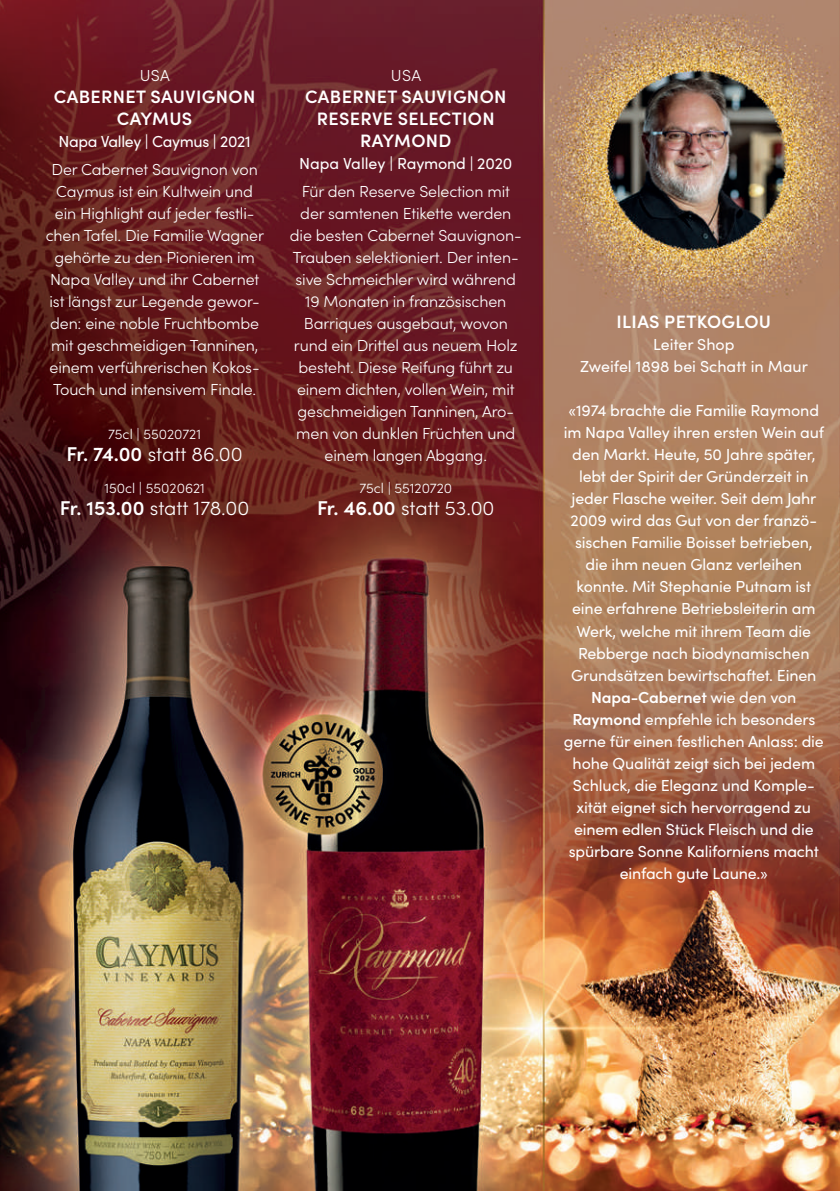
<style>
.page{position:relative;width:840px;height:1191px;background:#fff}
.page>*{position:absolute;margin:0;border:0;box-sizing:border-box;transform-origin:0 0}
.t1{font:300 20px "Sofia Pro";color:#fff}
.t2{font:600 18px/22px "Sofia Pro";letter-spacing:.02em;color:#fff;text-align:center}
.t3{font:16px/22px "Sofia Pro";letter-spacing:-.01em;color:#fff;text-align:center}
.t4{font:300 16px/22px "Sofia Pro";letter-spacing:-.01em;color:#fff;text-align:center}
.t5{font:300 14px "Sofia Pro";color:#fff}
.s1{font-weight:600}
</style>
<div class="page">
<img style="left:0;top:0;width:839px;height:1191px">
<p class="t4" style="left:140px;top:63px;width:32px">USA</p>
<p class="t2" style="left:54px;top:84px;width:203px">CABERNET SAUVIGNON<br>CAYMUS</p>
<p class="t3" style="left:58px;top:129px;width:194px">Napa Valley | Caymus | 2021</p>
<p class="t4" style="left:46px;top:157px;width:220px">Der Cabernet Sauvignon von<br>Caymus ist ein Kultwein und ein Highlight auf jeder festli&shy;chen Tafel. Die Familie Wagner gehörte zu den Pionieren im<br>Napa Valley und ihr Cabernet ist längst zur Legende gewor&shy;den: eine noble Fruchtbombe mit geschmeidigen Tanninen, einem verführerischen Kokos-<br>Touch und intensivem Finale.</p>
<p class="t5" style="left:108px;top:424px;width:94px">75cl | 55020721</p>
<p class="t1" style="left:66px;top:439px;width:178px"><span class="s1">Fr. 74.00</span> statt 86.00</p>
<p class="t5" style="left:104px;top:478px;width:102px">150cl | 55020621</p>
<p class="t1" style="left:60px;top:493px;width:191px"><span class="s1">Fr. 153.00</span> statt 178.00</p>
<p class="t4" style="left:390px;top:63px;width:32px">USA</p>
<p class="t2" style="left:305px;top:84px;width:203px">CABERNET SAUVIGNON<br>RESERVE SELECTION<br>RAYMOND</p>
<p class="t3" style="left:299px;top:151px;width:214px">Napa Valley | Raymond | 2020</p>
<p class="t4" style="left:290px;top:179px;width:233px">Für den Reserve Selection mit der samtenen Etikette werden die besten Cabernet Sauvignon-<br>Trauben selektioniert. Der inten&shy;sive Schmeichler wird während<br>19 Monaten in französischen<br>Barriques ausgebaut, wovon rund ein Drittel aus neuem Holz besteht. Diese Reifung führt zu einem dichten, vollen Wein, mit geschmeidigen Tanninen, Aro&shy;men von dunklen Früchten und einem langen Abgang.</p>
<p class="t5" style="left:359px;top:478px;width:94px">75cl | 55120720</p>
<p class="t1" style="left:317px;top:493px;width:179px"><span class="s1">Fr. 46.00</span> statt 53.00</p>
<p class="t2" style="left:616px;top:310px;width:156px">ILIAS PETKOGLOU</p>
<p class="t3" style="left:580px;top:333px;width:229px">Leiter Shop<br>Zweifel 1898 bei Schatt in Maur</p>
<p class="t3" style="left:563px;top:399px;width:262px">«1974 brachte die Familie Raymond im Napa Valley ihren ersten Wein auf den Markt. Heute, 50 Jahre später, lebt der Spirit der Gründerzeit in jeder Flasche weiter. Seit dem Jahr 2009 wird das Gut von der franzö&shy;sischen Familie Boisset betrieben, die ihm neuen Glanz verleihen konnte. Mit Stephanie Putnam ist eine erfahrene Betriebsleiterin am Werk, welche mit ihrem Team die Rebberge nach biodynamischen Grundsätzen bewirtschaftet. Einen <span class="s1">Napa-Cabernet</span> wie den von <span class="s1">Raymond</span> empfehle ich besonders gerne für einen festlichen Anlass: die hohe Qualität zeigt sich bei jedem Schluck, die Eleganz und Komple&shy;xität eignet sich hervorragend zu einem edlen Stück Fleisch und die spürbare Sonne Kaliforniens macht einfach gute Laune.»</p>
</div>
